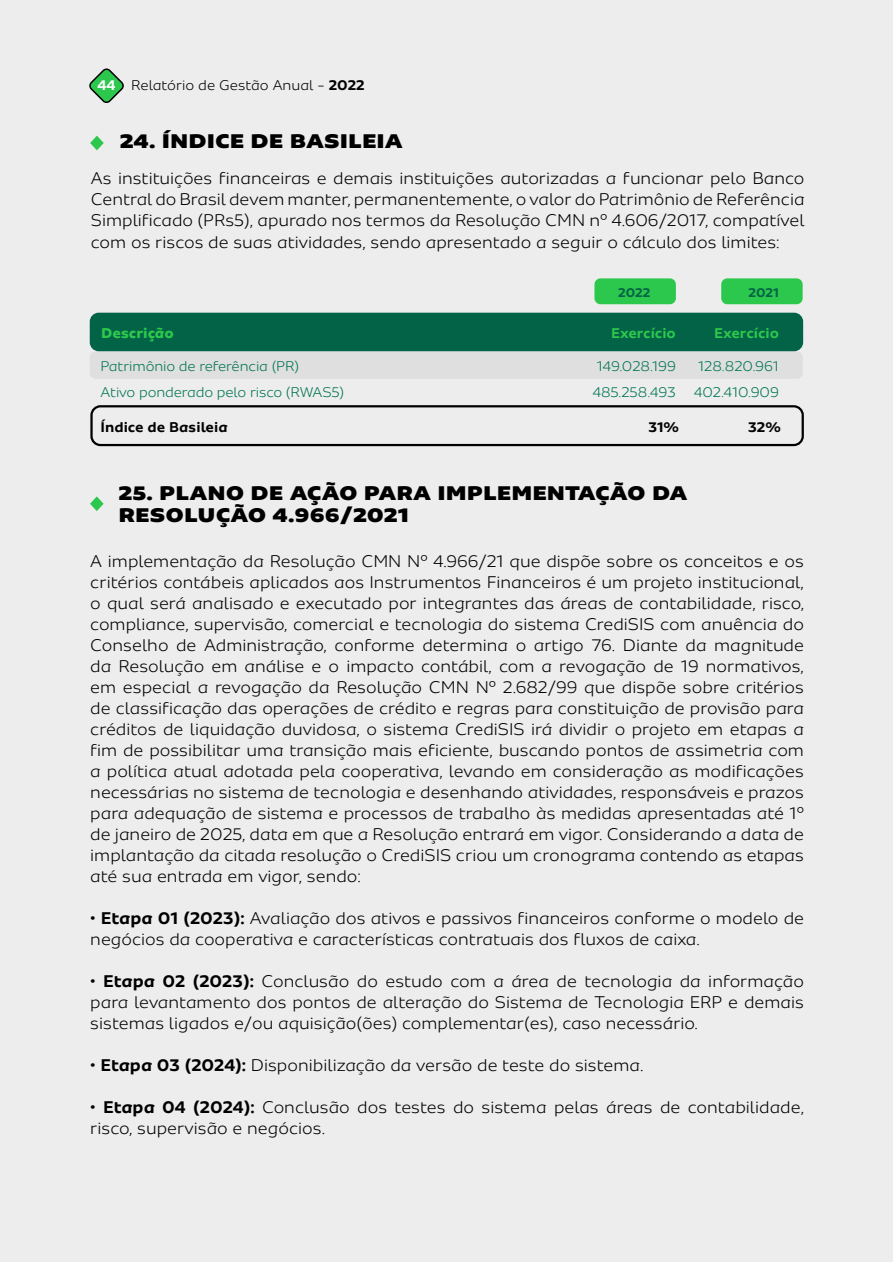
<style>
.page{position:relative;width:893px;height:1263px;background:#fff}
.page>*{position:absolute;margin:0;border:0;box-sizing:border-box;transform-origin:0 0}
.t1{font:900 21px/22.5px "Sua";color:#000;scale:1.15 1}
.t2{font:300 18px/21px "Sua";color:#000;text-align:justify}
.t3{font:300 15px/25.8px "Sua";letter-spacing:-.01em;color:#007452}
.t4{font:300 15px "Sua";color:#000}
.t5{font:700 15px "Sua";color:#020203}
.t6{font:700 15px "Sua";color:#2cc84d}
.t7{font:800 15px "Sua";color:#2cc84d}
.t8{font:700 13.5px "Sua";color:#026346}
.s1{font-weight:700;color:#fff}
.s2{font-weight:700}
</style>
<div class="page">
<div style="left:0;top:1px;width:893px;height:1261px;background:#ededed"></div>
<svg style="left:89px;top:68px;width:35px;height:35px"></svg>
<svg style="left:90px;top:496px;width:14px;height:15px"></svg>
<svg style="left:90px;top:136px;width:14px;height:14px"></svg>
<div style="left:90px;top:351px;width:713px;height:28px;background:#dfdfdf;border-radius:6px"></div>
<div style="left:90px;top:313px;width:713px;height:38px;background:#026346;border-radius:9px"></div>
<div style="left:721px;top:278px;width:82px;height:26px;background:#2cc84d;border-radius:6px"></div>
<div style="left:594px;top:278px;width:82px;height:26px;background:#2cc84d;border-radius:6px"></div>
<div style="left:90px;top:405px;width:714px;height:41px;border:2px solid #020000;border-radius:9px"></div>
<p class="t4" style="left:97px;top:77px;width:269px"><span class="s1">44</span> Relatório de Gestão Anual - <span class="s2">2022</span></p>
<p class="t1" style="left:120px;top:129px;width:248px">24. ÍNDICE DE BASILEIA</p>
<p class="t2" style="left:91px;top:168px;width:715px">As instituições financeiras e demais instituições autorizadas a funcionar pelo Banco Central do Brasil devem manter, permanentemente, o valor do Patrimônio de Referência Simplificado (PRs5), apurado nos termos da Resolução CMN nº 4.606/2017, compatível com os riscos de suas atividades, sendo apresentado a seguir o cálculo dos limites:</p>
<p class="t8" style="left:618px;top:284px;width:34px">2022</p>
<p class="t8" style="left:748px;top:284px;width:32px">2021</p>
<p class="t7" style="left:101px;top:324px;width:74px">Descrição</p>
<p class="t6" style="left:611px;top:324px;width:66px">Exercício</p>
<p class="t6" style="left:714px;top:324px;width:66px">Exercício</p>
<p class="t3" style="left:101px;top:353px;width:245px">Patrimônio de referência (PR)<br>Ativo ponderado pelo risco (RWAS5)</p>
<p class="t3" style="left:593px;top:353px;width:85px">149.028.199<br>485.258.493</p>
<p class="t3" style="left:694px;top:353px;width:86px">128.820.961<br>402.410.909</p>
<p class="t5" style="left:101px;top:418px;width:129px">Índice de Basileia</p>
<p class="t5" style="left:648px;top:418px;width:32px">31%</p>
<p class="t5" style="left:748px;top:418px;width:34px">32%</p>
<p class="t1" style="left:118px;top:481px;width:496px">25. PLANO DE AÇÃO PARA IMPLEMENTAÇÃO DA<br>RESOLUÇÃO 4.966/2021</p>
<p class="t2" style="left:90px;top:550px;width:715px">A implementação da Resolução CMN Nº 4.966/21 que dispõe sobre os conceitos e os critérios contábeis aplicados aos Instrumentos Financeiros é um projeto institucional, o qual será analisado e executado por integrantes das áreas de contabilidade, risco, compliance, supervisão, comercial e tecnologia do sistema CrediSIS com anuência do Conselho de Administração, conforme determina o artigo 76. Diante da magnitude da Resolução em análise e o impacto contábil, com a revogação de 19 normativos, em especial a revogação da Resolução CMN Nº 2.682/99 que dispõe sobre critérios de classificação das operações de crédito e regras para constituição de provisão para créditos de liquidação duvidosa, o sistema CrediSIS irá dividir o projeto em etapas a fim de possibilitar uma transição mais eficiente, buscando pontos de assimetria com a política atual adotada pela cooperativa, levando em consideração as modificações necessárias no sistema de tecnologia e desenhando atividades, responsáveis e prazos para adequação de sistema e processos de trabalho às medidas apresentadas até 1º de janeiro de 2025, data em que a Resolução entrará em vigor. Considerando a data de implantação da citada resolução o CrediSIS criou um cronograma contendo as etapas até sua entrada em vigor, sendo:</p>
<p class="t2" style="left:90px;top:907px;width:715px"><span class="s2">• Etapa 01 (2023):</span> Avaliação dos ativos e passivos financeiros conforme o modelo de negócios da cooperativa e características contratuais dos fluxos de caixa.</p>
<p class="t2" style="left:90px;top:970px;width:715px"><span class="s2">• Etapa 02 (2023):</span> Conclusão do estudo com a área de tecnologia da informação para levantamento dos pontos de alteração do Sistema de Tecnologia ERP e demais sistemas ligados e/ou aquisição(ões) complementar(es), caso necessário.</p>
<p class="t2" style="left:90px;top:1054px;width:555px"><span class="s2">• Etapa 03 (2024):</span> Disponibilização da versão de teste do sistema.</p>
<p class="t2" style="left:90px;top:1096px;width:715px"><span class="s2">• Etapa 04 (2024):</span> Conclusão dos testes do sistema pelas áreas de contabilidade, risco, supervisão e negócios.</p>
</div>
